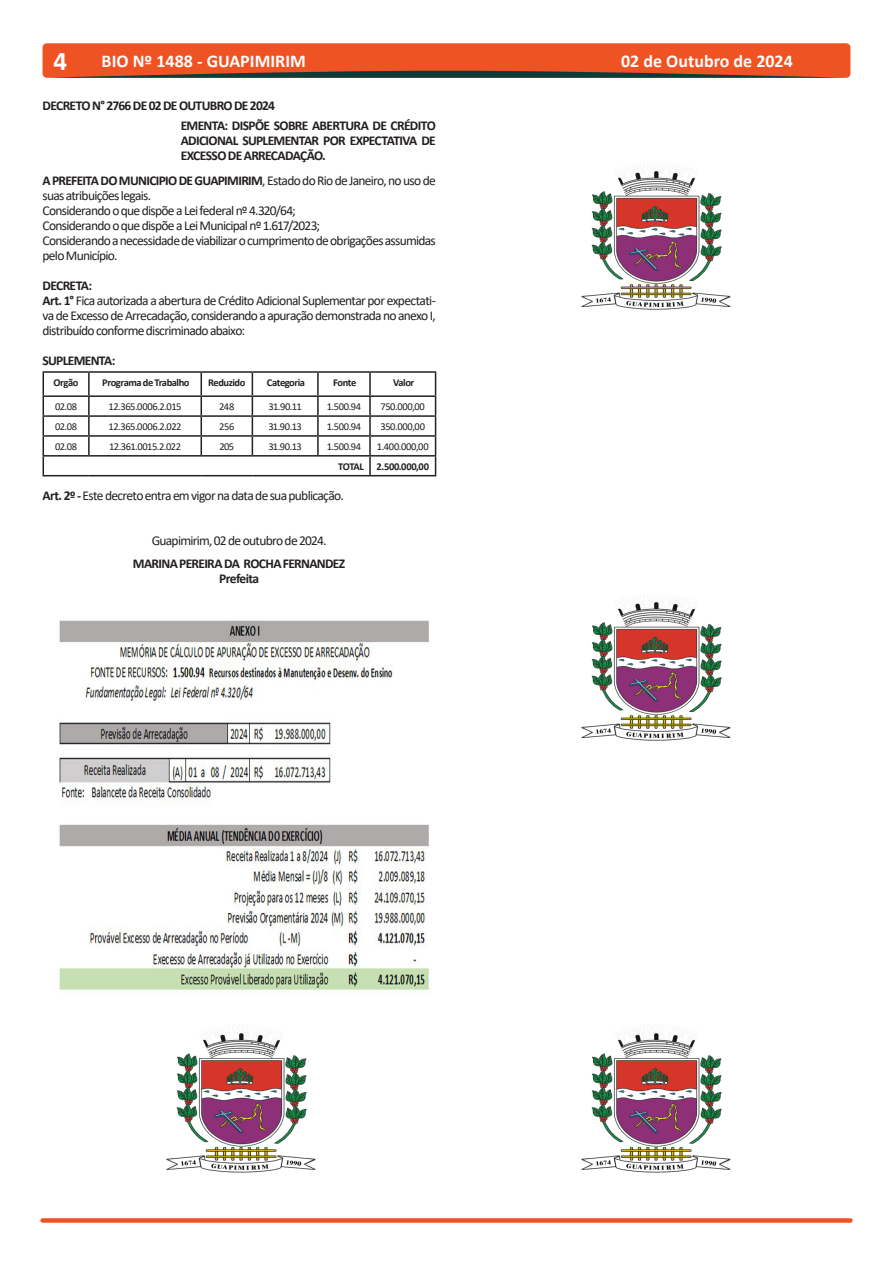
<style>
.page{position:relative;width:893px;height:1263px;background:#fff}
.page>*{position:absolute;margin:0;border:0;box-sizing:border-box;transform-origin:0 0}
.t1{font:700 27px "Calibri";color:#fff}
.t2{font:700 18px "Calibri";color:#fff}
.Padrão_Oficial{font:13.5px/15px "Calibri";letter-spacing:-.055em;color:#231f20}
.Padrão_Oficial-2{font:700 13.5px/15px "Calibri";letter-spacing:-.05em;color:#231f20;text-align:justify}
.Padrão_Oficial-3{font:10.5px "Calibri";letter-spacing:-.04em;color:#231f20}
.Padrão_Oficial-4{font:700 10.5px "Calibri";letter-spacing:-.045em;color:#231f20}
.s1{font-weight:700}
</style>
<div class="page">
<hr style="left:43px;top:371px;width:46px;height:2px;background:#231f20">
<hr style="left:89px;top:371px;width:112px;height:2px;background:#231f20">
<hr style="left:88px;top:373px;width:2px;height:22px;background:#231f20">
<hr style="left:201px;top:371px;width:51px;height:2px;background:#231f20">
<hr style="left:252px;top:371px;width:66px;height:2px;background:#231f20">
<hr style="left:318px;top:371px;width:52px;height:2px;background:#231f20">
<hr style="left:317px;top:373px;width:2px;height:22px;background:#231f20">
<hr style="left:370px;top:371px;width:66px;height:2px;background:#231f20">
<hr style="left:369px;top:373px;width:2px;height:22px;background:#231f20">
<hr style="left:43px;top:395px;width:46px;height:2px;background:#231f20">
<hr style="left:89px;top:395px;width:112px;height:2px;background:#231f20">
<hr style="left:201px;top:395px;width:51px;height:2px;background:#231f20">
<hr style="left:252px;top:395px;width:66px;height:2px;background:#231f20">
<hr style="left:318px;top:395px;width:52px;height:2px;background:#231f20">
<hr style="left:370px;top:395px;width:66px;height:2px;background:#231f20">
<hr style="left:43px;top:415px;width:46px;height:2px;background:#231f20">
<hr style="left:89px;top:415px;width:112px;height:2px;background:#231f20">
<hr style="left:201px;top:415px;width:51px;height:2px;background:#231f20">
<hr style="left:252px;top:415px;width:66px;height:2px;background:#231f20">
<hr style="left:318px;top:415px;width:52px;height:2px;background:#231f20">
<hr style="left:370px;top:415px;width:66px;height:2px;background:#231f20">
<hr style="left:43px;top:435px;width:46px;height:2px;background:#231f20">
<hr style="left:89px;top:435px;width:112px;height:2px;background:#231f20">
<svg style="left:88px;top:397px;width:2px;height:58px"></svg>
<hr style="left:201px;top:435px;width:51px;height:2px;background:#231f20">
<svg style="left:201px;top:373px;width:1px;height:82px"></svg>
<hr style="left:252px;top:435px;width:66px;height:2px;background:#231f20">
<svg style="left:252px;top:373px;width:1px;height:82px"></svg>
<hr style="left:318px;top:435px;width:52px;height:2px;background:#231f20">
<svg style="left:317px;top:397px;width:2px;height:58px"></svg>
<hr style="left:370px;top:435px;width:66px;height:2px;background:#231f20">
<hr style="left:43px;top:455px;width:46px;height:2px;background:#231f20">
<svg style="left:43px;top:373px;width:1px;height:102px"></svg>
<hr style="left:89px;top:455px;width:112px;height:2px;background:#231f20">
<hr style="left:201px;top:455px;width:51px;height:2px;background:#231f20">
<hr style="left:252px;top:455px;width:66px;height:2px;background:#231f20">
<hr style="left:318px;top:455px;width:52px;height:2px;background:#231f20">
<hr style="left:370px;top:455px;width:66px;height:2px;background:#231f20">
<svg style="left:369px;top:397px;width:2px;height:78px"></svg>
<svg style="left:435px;top:373px;width:1px;height:102px"></svg>
<hr style="left:43px;top:475px;width:46px;height:1px;background:#231f20">
<hr style="left:89px;top:475px;width:112px;height:1px;background:#231f20">
<hr style="left:201px;top:475px;width:51px;height:1px;background:#231f20">
<hr style="left:252px;top:475px;width:66px;height:1px;background:#231f20">
<hr style="left:318px;top:475px;width:52px;height:1px;background:#231f20">
<hr style="left:370px;top:475px;width:66px;height:1px;background:#231f20">
<img style="left:59px;top:620px;width:371px;height:371px">
<img style="left:166px;top:1027px;width:150px;height:146px">
<img style="left:581px;top:1027px;width:150px;height:146px">
<img style="left:581px;top:165px;width:150px;height:145px">
<img style="left:581px;top:596px;width:150px;height:145px">
<div style="left:43px;top:43px;width:807px;height:35px;background:#f05323;border-radius:4px"></div>
<svg style="left:46px;top:71px;width:800px;height:7px"></svg>
<div style="left:43px;top:1218px;width:807px;height:5px;background:#f05323"></div>
<h1 class="t1" style="left:54px;top:42px;width:15px">4</h1>
<h2 class="t2" style="left:102px;top:48px;width:206px">BIO Nº 1488 - GUAPIMIRIM</h2>
<h2 class="t2" style="left:621px;top:48px;width:173px">02 de Outubro de 2024</h2>
<p class="Padrão_Oficial-2" style="left:43px;top:98px;width:234px">DECRETO N° 2766 DE 02 DE OUTUBRO DE 2024</p>
<p class="Padrão_Oficial-2" style="left:181px;top:118px;width:257px">EMENTA: DISPÕE SOBRE ABERTURA DE CRÉDITO ADICIONAL SUPLEMENTAR POR EXPECTATIVA DE EXCESSO DE ARRECADAÇÃO.</p>
<p class="Padrão_Oficial" style="left:43px;top:173px;width:395px"><span class="s1">A PREFEITA DO MUNICIPIO DE GUAPIMIRIM</span>, Estado do Rio de Janeiro, no uso de suas atribuições legais.</p>
<p class="Padrão_Oficial" style="left:43px;top:203px;width:255px">Considerando o que dispõe a Lei federal nº 4.320/64;</p>
<p class="Padrão_Oficial" style="left:43px;top:218px;width:279px">Considerando o que dispõe a Lei Municipal nº 1.617/2023;</p>
<p class="Padrão_Oficial" style="left:43px;top:233px;width:395px">Considerando a necessidade de viabilizar o cumprimento de obrigações assumidas pelo Município.</p>
<p class="Padrão_Oficial-2" style="left:43px;top:278px;width:51px">DECRETA:</p>
<p class="Padrão_Oficial" style="left:43px;top:293px;width:395px;text-align:justify"><span class="s1">Art. 1°</span> Fica autorizada a abertura de Crédito Adicional Suplementar por expectati&shy;va de Excesso de Arrecadação, considerando a apuração demonstrada no anexo I, distribuído conforme discriminado abaixo:</p>
<p class="Padrão_Oficial-2" style="left:43px;top:353px;width:74px">SUPLEMENTA:</p>
<p class="Padrão_Oficial-4" style="left:54px;top:375px;width:26px">Orgão</p>
<p class="Padrão_Oficial-4" style="left:102px;top:375px;width:89px">Programa de Trabalho</p>
<p class="Padrão_Oficial-4" style="left:208px;top:375px;width:39px">Reduzido</p>
<p class="Padrão_Oficial-4" style="left:267px;top:375px;width:40px">Categoria</p>
<p class="Padrão_Oficial-4" style="left:333px;top:375px;width:25px">Fonte</p>
<p class="Padrão_Oficial-4" style="left:393px;top:375px;width:23px">Valor</p>
<p class="Padrão_Oficial-3" style="left:55px;top:399px;width:24px">02.08</p>
<p class="Padrão_Oficial-3" style="left:109px;top:399px;width:74px">12.365.0006.2.015</p>
<p class="Padrão_Oficial-3" style="left:219px;top:399px;width:17px">248</p>
<p class="Padrão_Oficial-3" style="left:268px;top:399px;width:35px">31.90.11</p>
<p class="Padrão_Oficial-3" style="left:327px;top:399px;width:36px">1.500.94</p>
<p class="Padrão_Oficial-3" style="left:381px;top:399px;width:46px">750.000,00</p>
<p class="Padrão_Oficial-3" style="left:55px;top:419px;width:24px">02.08</p>
<p class="Padrão_Oficial-3" style="left:109px;top:419px;width:74px">12.365.0006.2.022</p>
<p class="Padrão_Oficial-3" style="left:219px;top:419px;width:17px">256</p>
<p class="Padrão_Oficial-3" style="left:268px;top:419px;width:35px">31.90.13</p>
<p class="Padrão_Oficial-3" style="left:327px;top:419px;width:36px">1.500.94</p>
<p class="Padrão_Oficial-3" style="left:381px;top:419px;width:46px">350.000,00</p>
<p class="Padrão_Oficial-3" style="left:55px;top:439px;width:24px">02.08</p>
<p class="Padrão_Oficial-3" style="left:109px;top:439px;width:74px">12.361.0015.2.022</p>
<p class="Padrão_Oficial-3" style="left:219px;top:439px;width:16px">205</p>
<p class="Padrão_Oficial-3" style="left:268px;top:439px;width:35px">31.90.13</p>
<p class="Padrão_Oficial-3" style="left:327px;top:439px;width:36px">1.500.94</p>
<p class="Padrão_Oficial-3" style="left:377px;top:439px;width:53px">1.400.000,00</p>
<p class="Padrão_Oficial-4" style="left:338px;top:459px;width:27px">TOTAL</p>
<p class="Padrão_Oficial-4" style="left:377px;top:459px;width:54px">2.500.000,00</p>
<p class="Padrão_Oficial" style="left:43px;top:488px;width:303px"><span class="s1">Art. 2º -</span> Este decreto entra em vigor na data de sua publicação.</p>
<p class="Padrão_Oficial" style="left:152px;top:533px;width:176px">Guapimirim, 02 de outubro de 2024.</p>
<p class="Padrão_Oficial-2" style="left:133px;top:556px;width:214px">MARINA PEREIRA DA ROCHA FERNANDEZ</p>
<p class="Padrão_Oficial-2" style="left:219px;top:571px;width:41px">Prefeita</p>
</div>
